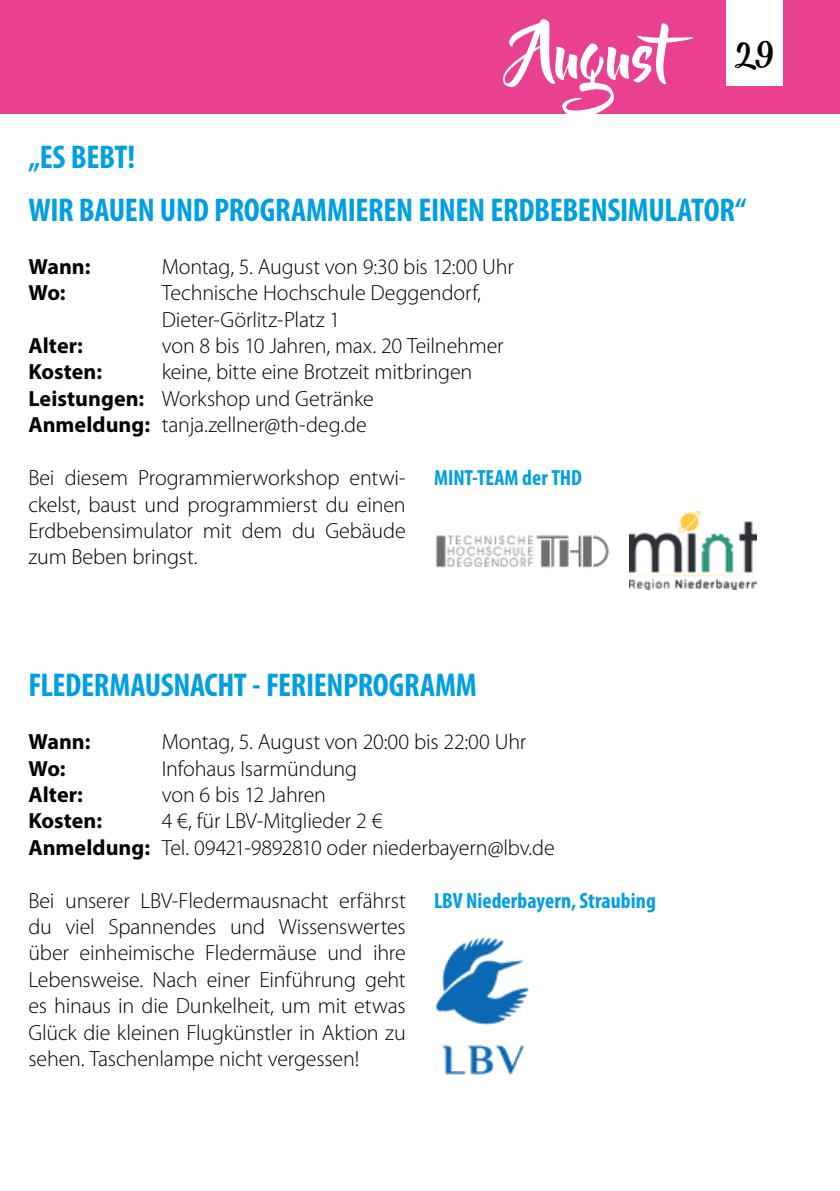
<style>
.page{position:relative;width:840px;height:1191px;background:#fff}
.page>*{position:absolute;margin:0;border:0;box-sizing:border-box;transform-origin:0 0}
.t1{font:60px "Beyond The Mountains";color:#fff}
.t2{font:700 condensed 33px/52.8px "Myriad Pro";letter-spacing:-.01em;color:#009fe3}
.t3{font:300 22px/26.4px "Myriad Pro";letter-spacing:-.01em;color:#000}
.t4{font:700 22px "Myriad Pro";color:#000}
.t5{font:700 condensed 22px "Myriad Pro";color:#009fe3}
.s1{font-weight:700}
</style>
<div class="page">
<div style="left:0;top:0;width:839px;height:113px;background:#e94190"></div>
<div style="left:726px;top:0;width:56px;height:85px;background:#fff"></div>
<img style="left:629px;top:511px;width:127px;height:78px">
<img style="left:435px;top:535px;width:175px;height:33px">
<img style="left:436px;top:937px;width:92px;height:138px">
<h1 class="t1" style="left:522px;top:23px;width:253px">August <sup>29</sup></h1>
<h2 class="t2" style="left:28px;top:130px;width:718px">„ES BEBT!<br>WIR BAUEN UND PROGRAMMIEREN EINEN ERDBEBENSIMULATOR“</h2>
<p class="t4" style="left:28px;top:252px;width:64px">Wann:</p>
<p class="t3" style="left:162px;top:253px;width:353px">Montag, 5. August von 9:30 bis 12:00 Uhr</p>
<p class="t4" style="left:28px;top:278px;width:39px">Wo:</p>
<p class="t3" style="left:162px;top:279px;width:320px">Technische Hochschule Deggendorf,<br>Dieter-Görlitz-Platz 1</p>
<p class="t4" style="left:28px;top:331px;width:56px">Alter:</p>
<p class="t3" style="left:162px;top:332px;width:343px">von 8 bis 10 Jahren, max. 20 Teilnehmer</p>
<p class="t4" style="left:28px;top:358px;width:75px">Kosten:</p>
<p class="t3" style="left:28px;top:359px;width:445px;text-indent:133px">keine, bitte eine Brotzeit mitbringen<br><span class="s1">Leistungen:</span> Workshop und Getränke<br><span class="s1">Anmeldung:</span> tanja.zellner@th-deg.de</p>
<p class="t3" style="left:28px;top:464px;width:379px;text-align:justify">Bei diesem Programmierworkshop entwi&shy;ckelst, baust und programmierst du einen Erdbebensimulator mit dem du Gebäude zum Beben bringst.</p>
<p class="t5" style="left:434px;top:464px;width:149px">MINT-TEAM der THD</p>
<h2 class="t2" style="left:28px;top:658px;width:450px">FLEDERMAUSNACHT - FERIENPROGRAMM</h2>
<p class="t4" style="left:28px;top:727px;width:64px">Wann:</p>
<p class="t3" style="left:162px;top:728px;width:366px">Montag, 5. August von 20:00 bis 22:00 Uhr</p>
<p class="t4" style="left:28px;top:754px;width:39px">Wo:</p>
<p class="t3" style="left:162px;top:755px;width:197px">Infohaus Isarmündung</p>
<p class="t4" style="left:28px;top:780px;width:56px">Alter:</p>
<p class="t3" style="left:162px;top:781px;width:166px">von 6 bis 12 Jahren</p>
<p class="t4" style="left:28px;top:806px;width:75px">Kosten:</p>
<p class="t3" style="left:28px;top:807px;width:527px;text-indent:133px">4 €, für LBV-Mitglieder 2 €<br><span class="s1">Anmeldung:</span> Tel. 09421-9892810 oder niederbayern@lbv.de</p>
<p class="t3" style="left:28px;top:887px;width:379px;text-align:justify">Bei unserer LBV-Fledermausnacht erfährst du viel Spannendes und Wissenswertes über einheimische Fledermäuse und ihre Lebensweise. Nach einer Einführung geht es hinaus in die Dunkelheit, um mit etwas Glück die kleinen Flugkünstler in Aktion zu sehen. Taschenlampe nicht vergessen!</p>
<p class="t5" style="left:434px;top:886px;width:223px">LBV Niederbayern, Straubing</p>
</div>
